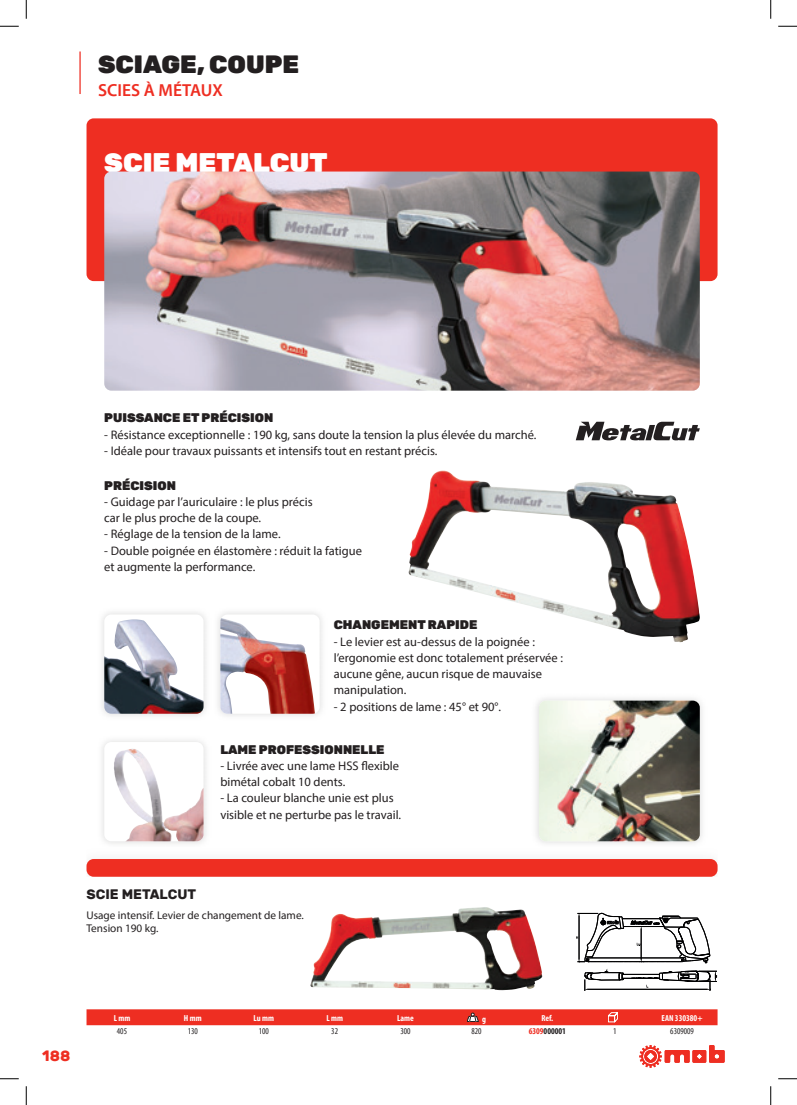
<style>
.page{position:relative;width:797px;height:1105px;background:#fff}
.page>*{position:absolute;margin:0;border:0;box-sizing:border-box;transform-origin:0 0}
.t1{font:900 26.88px "Rubik";color:#fff}
.t2{font:900 25px "Rubik";color:#231f20}
.t3{font:600 17.5px "Myriad Pro";color:#ee2e22}
.t4{font:700 15px "Rubik";color:#ee2e22}
.t5{font:700 13.75px "Rubik";color:#231f20}
.t6{font:12.5px/16.2px "Myriad Pro";color:#231f20}
.t7{font:900 12.5px "Rubik";color:#231f20}
.t8{font:11.25px/13.8px "Myriad Pro";color:#231f20}
.t9{font:700 condensed 8.75px "Myriad Pro";color:#fff}
.t10{font:condensed 8.75px "Myriad Pro";color:#231f20}
.t11{font:700 condensed 8.75px "Myriad Pro";color:#231f20}
.s1{color:#ee2e22}
</style>
<div class="page">
<svg style="left:639px;top:1045px;width:85px;height:23px"></svg>
<hr style="left:79px;top:51px;width:2px;height:43px;background:#ee2e22">
<div style="left:86px;top:118px;width:631px;height:163px;background:#ee2e22;border-radius:7px"></div>
<div style="left:86px;top:859px;width:631px;height:18px;background:#ee2e22;border-radius:7px"></div>
<img style="left:102px;top:612px;width:104px;height:104px">
<div style="left:104px;top:614px;width:99px;height:100px;background:#fff;border-radius:7px"></div>
<img style="left:104px;top:619px;width:99px;height:95px">
<svg style="left:575px;top:422px;width:124px;height:18px"></svg>
<img style="left:104px;top:172px;width:595px;height:219px">
<img style="left:536px;top:698px;width:166px;height:146px">
<img style="left:539px;top:701px;width:160px;height:140px">
<img style="left:408px;top:471px;width:291px;height:171px">
<img style="left:102px;top:740px;width:104px;height:104px">
<svg style="left:104px;top:742px;width:99px;height:99px"></svg>
<img style="left:114px;top:749px;width:63px;height:92px">
<img style="left:220px;top:618px;width:95px;height:96px">
<svg style="left:86px;top:1009px;width:631px;height:16px;background:#ed3428"></svg>
<img style="left:310px;top:907px;width:232px;height:83px">
<svg style="left:576px;top:913px;width:141px;height:78px"></svg>
<svg style="left:0;top:25px;width:19px;height:2px"></svg>
<svg style="left:778px;top:25px;width:19px;height:2px"></svg>
<svg style="left:0;top:1078px;width:19px;height:1px"></svg>
<svg style="left:778px;top:1078px;width:19px;height:1px"></svg>
<svg style="left:25px;top:0;width:2px;height:19px"></svg>
<svg style="left:25px;top:1086px;width:2px;height:19px"></svg>
<svg style="left:770px;top:0;width:1px;height:19px"></svg>
<svg style="left:770px;top:1086px;width:1px;height:19px"></svg>
<h2 class="t2" style="left:98px;top:50px;width:202px">SCIAGE, COUPE</h2>
<h3 class="t3" style="left:98px;top:79px;width:126px">SCIES À MÉTAUX</h3>
<h1 class="t1" style="left:104px;top:147px;width:225px">SCIE METALCUT</h1>
<p class="t7" style="left:104px;top:411px;width:171px">PUISSANCE ET PRÉCISION</p>
<p class="t6" style="left:104px;top:426px;width:433px">- Résistance exceptionnelle : 190 kg, sans doute la tension la plus élevée du marché.</p>
<p class="t6" style="left:104px;top:442px;width:335px">- Idéale pour travaux puissants et intensifs tout en restant précis.</p>
<p class="t7" style="left:104px;top:478px;width:73px">PRÉCISION</p>
<p class="t6" style="left:104px;top:493px;width:210px">- Guidage par l’auriculaire : le plus précis car le plus proche de la coupe.</p>
<p class="t6" style="left:104px;top:526px;width:178px">- Réglage de la tension de la lame.</p>
<p class="t6" style="left:104px;top:542px;width:259px">- Double poignée en élastomère : réduit la fatigue et augmente la performance.</p>
<p class="t7" style="left:334px;top:618px;width:145px">CHANGEMENT RAPIDE</p>
<p class="t6" style="left:334px;top:633px;width:231px">- Le levier est au-dessus de la poignée : l’ergonomie est donc totalement préservée : aucune gêne, aucun risque de mauvaise manipulation.</p>
<p class="t6" style="left:334px;top:698px;width:169px">- 2 positions de lame : 45° et 90°.</p>
<p class="t7" style="left:220px;top:742px;width:166px">LAME PROFESSIONNELLE</p>
<p class="t6" style="left:220px;top:757px;width:180px">- Livrée avec une lame HSS exible bimétal cobalt 10 dents.</p>
<p class="t6" style="left:220px;top:790px;width:182px">- La couleur blanche unie est plus visible et ne perturbe pas le travail.</p>
<p class="t5" style="left:86px;top:886px;width:111px">SCIE METALCUT</p>
<p class="t8" style="left:86px;top:908px;width:219px">Usage intensif. Levier de changement de lame.<br>Tension 190 kg.</p>
<p class="t4" style="left:42px;top:1047px;width:30px">188</p>
<p class="t9" style="left:114px;top:1012px;width:18px">L mm</p>
<p class="t9" style="left:184px;top:1012px;width:19px">H mm</p>
<p class="t9" style="left:253px;top:1012px;width:22px">Lu mm</p>
<p class="t9" style="left:326px;top:1012px;width:18px">L mm</p>
<p class="t9" style="left:397px;top:1012px;width:18px">Lame</p>
<p class="t9" style="left:482px;top:1014px;width:5px">g</p>
<p class="t9" style="left:541px;top:1012px;width:13px">Ref.</p>
<p class="t9" style="left:661px;top:1012px;width:42px">EAN 330380+</p>
<p class="t10" style="left:117px;top:1026px;width:12px">405</p>
<p class="t10" style="left:188px;top:1026px;width:12px">130</p>
<p class="t10" style="left:259px;top:1026px;width:12px">100</p>
<p class="t10" style="left:331px;top:1026px;width:8px">32</p>
<p class="t10" style="left:400px;top:1026px;width:12px">300</p>
<p class="t10" style="left:471px;top:1026px;width:12px">820</p>
<p class="t11" style="left:528px;top:1025px;width:39px"><span class="s1">6309</span>000001</p>
<p class="t10" style="left:613px;top:1026px;width:5px">1</p>
<p class="t10" style="left:670px;top:1026px;width:25px">6309009</p>
</div>
